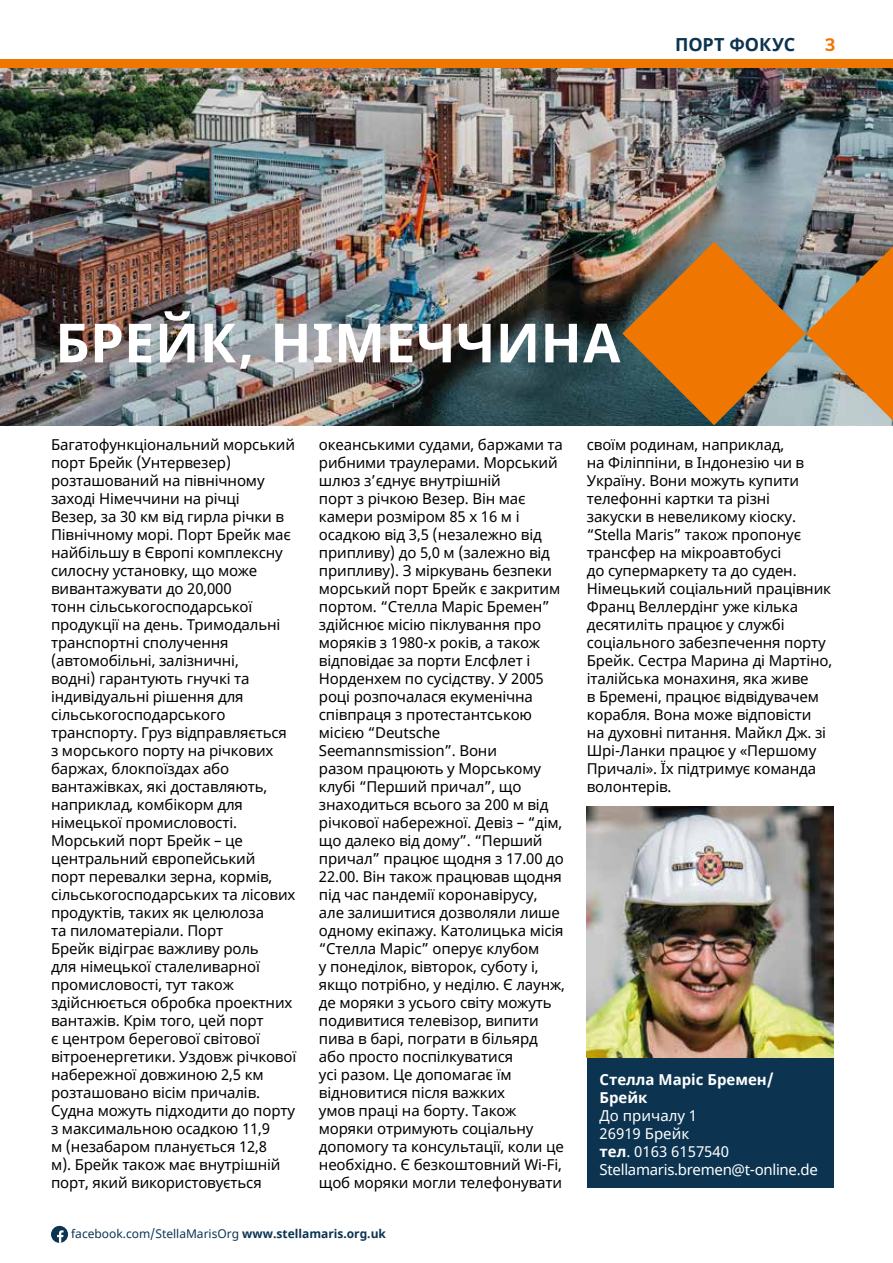
<style>
.page{position:relative;width:893px;height:1263px;background:#fff}
.page>*{position:absolute;margin:0;border:0;box-sizing:border-box;transform-origin:0 0}
.t1{font:700 54px "Noto Sans";letter-spacing:.005em;color:#fff}
.t2{font:700 18px "Noto Sans";letter-spacing:-.005em;color:#0c3451}
.t3{font:800 18px "Nunito Sans";color:#ee7601}
.t4{font:15px/18px "Noto Sans";letter-spacing:-.01em;color:#000}
.t5{font:15px/18px "Noto Sans";color:#fff}
.t6{font:700 15px/18px "Noto Sans";color:#fff}
.t7{font:12px "Noto Sans";color:#0c3451}
.s1{font-weight:700}
</style>
<div class="page">
<div style="left:51px;top:1226px;width:17px;height:17px;background:#0c3451;border-radius:50%"></div>
<svg style="left:57px;top:1230px;width:7px;height:13px"></svg>
<img style="left:0;top:68px;width:893px;height:357px">
<div style="left:0;top:60px;width:893px;height:8px;background:#ee7601"></div>
<img style="left:622px;top:242px;width:271px;height:183px">
<div style="left:587px;top:953px;width:246px;height:235px;background:#0c3451"></div>
<img style="left:587px;top:806px;width:246px;height:252px">
<p class="t2" style="left:675px;top:32px;width:122px">ПОРТ ФОКУС</p>
<p class="t3" style="left:825px;top:32px;width:12px">3</p>
<h1 class="t1" style="left:55px;top:305px;width:567px">БРЕЙК, НІМЕЧЧИНА</h1>
<p class="t4" style="left:51px;top:436px;width:247px">Багатофункціональний морський порт Брейк (Унтервезер) розташований на північному заході Німеччини на річці<br>Везер, за 30 км від гирла річки в<br>Північному морi. Порт Брейк має найбільшу в Європі комплексну силосну установку, що може вивантажувати до 20,000<br>тонн сільськогосподарської продукції на день. Тримодальні транспортні сполучення (автомобільні, залізничні,<br>водні) гарантують гнучкі та індивідуальні рішення для сільськогосподарського транспорту. Груз відправляється з морського порту на річкових баржах, блокпоїздах або вантажівках, які доставляють, наприклад, комбікорм для німецької промисловості.<br>Морський порт Брейк – це центральний європейський<br>порт перевалки зерна, кормів, сільськогосподарських та лісових продуктів, таких як целюлоза<br>та пиломатеріали. Порт<br>Брейк відіграє важливу роль<br>для німецької сталеливарної промисловості, тут також здійснюється обробка проектних вантажів. Крім того, цей порт<br>є центром берегової світової вітроенергетики. Уздовж річкової набережної довжиною 2,5 км розташовано вісім причалів.<br>Судна можуть підходити до порту з максимальною осадкою 11,9<br>м (незабаром планується 12,8<br>м). Брейк також має внутрішній порт, який використовується</p>
<p class="t4" style="left:319px;top:436px;width:248px">океанськими судами, баржами та рибними траулерами. Морський шлюз з’єднує внутрішній<br>порт з річкою Везер. Він має камери розміром 85 х 16 м і осадкою від 3,5 (незалежно від припливу) до 5,0 м (залежно від припливу). З міркувань безпеки морський порт Брейк є закритим портом. “Стелла Маріс Бремен” здійснює місію піклування про моряків з 1980-х років, а також відповідає за порти Елсфлет і<br>Норденхем по сусідству. У 2005 році розпочалася екуменічна співпраця з протестантською місією “Deutsche<br>Seemannsmission”. Вони<br>разом працюють у Морському клубі “Перший причал”, що знаходиться всього за 200 м від річкової набережної. Девіз – “дім, що далеко від дому”. “Перший причал” працює щодня з 17.00 до<br>22.00. Він також працював щодня під час пандемії коронавірусу, але залишитися дозволяли лише одному екіпажу. Католицька місія “Стелла Маріс” оперує клубом<br>у понеділок, вівторок, суботу і, якщо потрібно, у неділю. Є лаунж, де моряки з усього світу можуть подивитися телевізор, випити пива в барі, пограти в більярд або просто поспілкуватися<br>усі разом. Це допомагає їм відновитися після важких<br>умов праці на борту. Також моряки отримують соціальну допомогу та консультації, коли це необхідно. Є безкоштовний Wi-Fi, щоб моряки могли телефонувати</p>
<p class="t4" style="left:587px;top:436px;width:247px">своїм родинам, наприклад,<br>на Філіппіни, в Індонезію чи в<br>Україну. Вони можуть купити телефонні картки та різні<br>закуски в невеликому кіоску. “Stella Maris” також пропонує трансфер на мікроавтобусі<br>до супермаркету та до суден.<br>Німецький соціальний працівник<br>Франц Веллердінг уже кілька десятиліть працює у службі соціального забезпечення порту<br>Брейк. Сестра Марина ді Мартіно, італійська монахиня, яка живе<br>в Бремені, працює відвідувачем корабля. Вона може відповісти на духовні питання. Майкл Дж. зі<br>Шрі-Ланки працює у «Першому<br>Причалі». Їх підтримує команда волонтерів.</p>
<p class="t6" style="left:600px;top:1071px;width:176px">Стелла Маріс Бремен/<br>Брейк</p>
<p class="t5" style="left:600px;top:1107px;width:220px">До причалу 1<br>26919 Брейк<br><span class="s1">тел</span>. 0163 6157540<br>Stellamaris.bremen@t-online.de</p>
<p class="t7" style="left:71px;top:1225px;width:316px">facebook.com/StellaMarisOrg <span class="s1">www.stellamaris.org.uk</span></p>
</div>
